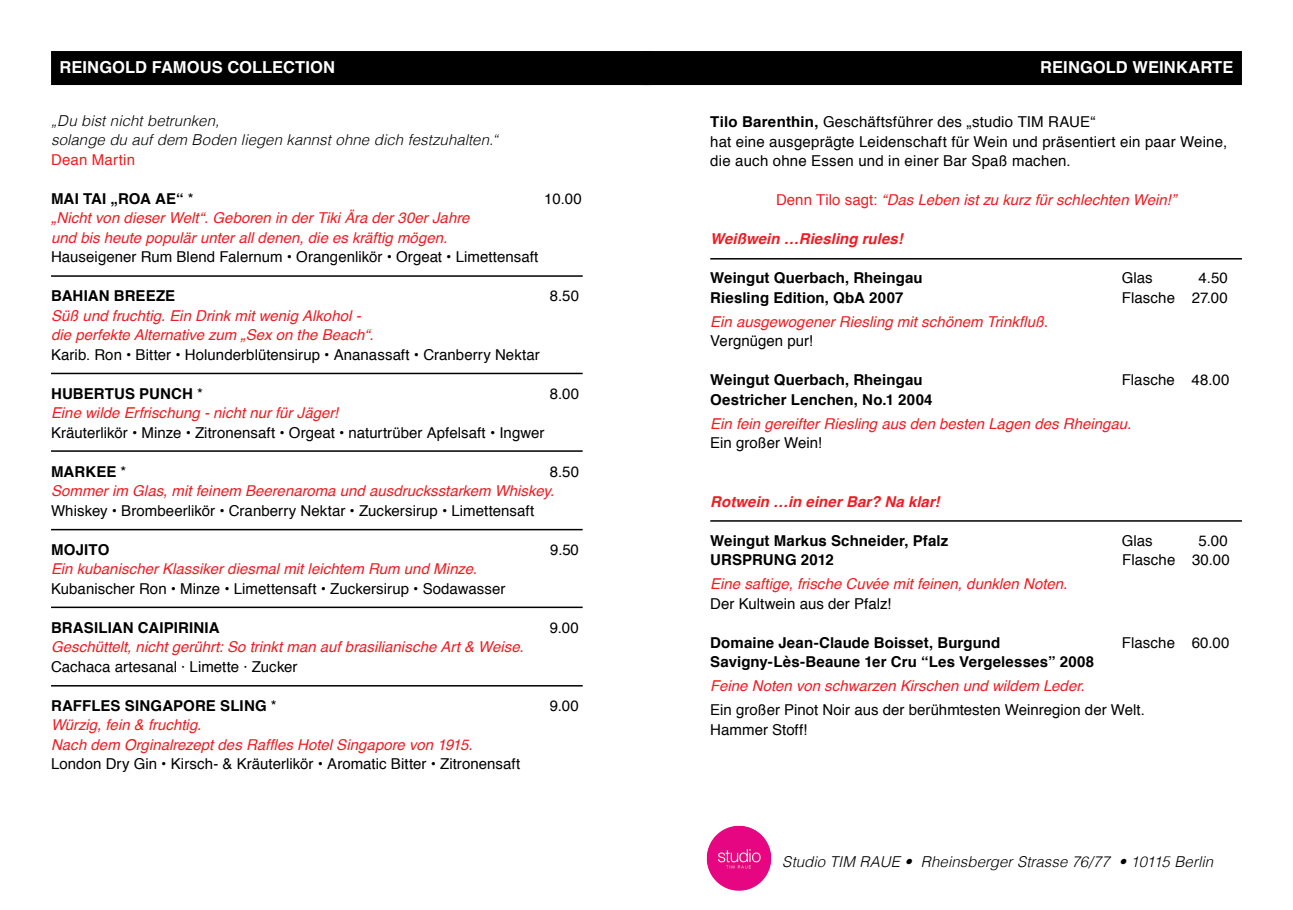
<style>
.page{position:relative;width:1293px;height:910px;background:#fff}
.page>*{position:absolute;margin:0;border:0;box-sizing:border-box;transform-origin:0 0}
.t1{font:700 16.5px "Helvetica";letter-spacing:.005em;color:#fff}
.t2{font:15px/19.5px "Helvetica";letter-spacing:.005em;color:#000}
.t3{font:italic 15px "Helvetica";color:#ee1d23}
.t4{font:700 15px "Helvetica";letter-spacing:.005em;color:#000}
.t5{font:italic 300 15px "Helvetica";letter-spacing:.005em;color:#000}
.t6{font:italic 700 15px "Helvetica";letter-spacing:.005em;color:#ee1d23}
.t7{font:15px "Helvetica";letter-spacing:.015em;color:#ee1d23}
.s1{font-weight:400}
.s2{font-weight:700}
.s3{font-style:normal}
</style>
<div class="page">
<hr style="left:51px;top:275px;width:532px;height:2px;background:#000">
<hr style="left:51px;top:373px;width:532px;height:1px;background:#000">
<hr style="left:51px;top:450px;width:532px;height:2px;background:#000">
<hr style="left:51px;top:529px;width:532px;height:1px;background:#000">
<hr style="left:51px;top:607px;width:532px;height:1px;background:#000">
<hr style="left:51px;top:685px;width:532px;height:1px;background:#000">
<div style="left:51px;top:51px;width:1191px;height:34px;background:#000"></div>
<hr style="left:710px;top:520px;width:532px;height:2px;background:#000">
<hr style="left:710px;top:258px;width:532px;height:2px;background:#000">
<img style="left:706px;top:825px;width:66px;height:65px">
<p class="t1" style="left:60px;top:54px;width:277px">REINGOLD FAMOUS COLLECTION</p>
<p class="t5" style="left:51px;top:109px;width:170px">„Du bist nicht betrunken,</p>
<p class="t5" style="left:51px;top:128px;width:448px">solange du auf dem Boden liegen kannst ohne dich festzuhalten.“</p>
<p class="t7" style="left:51px;top:148px;width:85px">Dean Martin</p>
<p class="t4" style="left:51px;top:186px;width:144px">MAI TAI „ROA AE“ <span class="s1">*</span></p>
<p class="t2" style="left:544px;top:189px;width:39px">10.00</p>
<p class="t3" style="left:51px;top:206px;width:420px">„Nicht von dieser Welt“. Geboren in der Tiki Ära der 30er Jahre</p>
<p class="t3" style="left:51px;top:226px;width:398px">und bis heute populär unter all denen, die es kräftig mögen.</p>
<p class="t2" style="left:51px;top:248px;width:486px">Hauseigener Rum Blend Falernum • Orangenlikör • Orgeat • Limettensaft￼</p>
<p class="t4" style="left:51px;top:284px;width:126px">BAHIAN BREEZE</p>
<p class="t2" style="left:550px;top:287px;width:31px">8.50</p>
<p class="t3" style="left:51px;top:304px;width:311px">Süß und fruchtig. Ein Drink mit wenig Alkohol -</p>
<p class="t3" style="left:51px;top:323px;width:324px">die perfekte Alternative zum „Sex on the Beach“.</p>
<p class="t2" style="left:51px;top:345px;width:487px">Karib. Ron • Bitter • Holunderblütensirup • Ananassaft • Cranberry Nektar￼</p>
<p class="t4" style="left:51px;top:381px;width:153px">HUBERTUS PUNCH <span class="s1">*</span></p>
<p class="t2" style="left:550px;top:384px;width:31px">8.00</p>
<p class="t3" style="left:51px;top:401px;width:288px">Eine wilde Erfrischung - nicht nur für Jäger!</p>
<p class="t2" style="left:51px;top:423px;width:495px">Kräuterlikör • Minze • Zitronensaft • Orgeat • naturtrüber Apfelsaft • Ingwer</p>
<p class="t4" style="left:51px;top:459px;width:77px">MARKEE <span class="s1">*</span></p>
<p class="t2" style="left:550px;top:462px;width:31px">8.50</p>
<p class="t3" style="left:51px;top:479px;width:505px">Sommer im Glas, mit feinem Beerenaroma und ausdrucksstarkem Whiskey.</p>
<p class="t2" style="left:51px;top:501px;width:482px">Whiskey • Brombeerlikör • Cranberry Nektar • Zuckersirup • Limettensaft￼</p>
<p class="t4" style="left:51px;top:537px;width:60px">MOJITO</p>
<p class="t2" style="left:550px;top:540px;width:30px">9.50</p>
<p class="t3" style="left:51px;top:557px;width:427px">Ein kubanischer Klassiker diesmal mit leichtem Rum und Minze.</p>
<p class="t2" style="left:51px;top:579px;width:456px">Kubanischer Ron • Minze • Limettensaft • Zuckersirup • Sodawasser</p>
<p class="t4" style="left:51px;top:615px;width:170px">BRASILIAN CAIPIRINIA</p>
<p class="t2" style="left:550px;top:618px;width:31px">9.00</p>
<p class="t3" style="left:51px;top:635px;width:474px">Geschüttelt, nicht gerührt: So trinkt man auf brasilianische Art &amp; Weise.</p>
<p class="t2" style="left:51px;top:657px;width:245px">Cachaca artesanal · Limette · Zucker￼</p>
<p class="t4" style="left:51px;top:693px;width:227px">RAFFLES SINGAPORE SLING <span class="s1">*</span></p>
<p class="t2" style="left:550px;top:696px;width:31px">9.00</p>
<p class="t3" style="left:51px;top:713px;width:152px">Würzig, fein &amp; fruchtig.</p>
<p class="t3" style="left:51px;top:733px;width:423px">Nach dem Orginalrezept des Raffles Hotel Singapore von 1915.</p>
<p class="t2" style="left:51px;top:755px;width:471px">London Dry Gin • Kirsch- &amp; Kräuterlikör • Aromatic Bitter • Zitronensaft</p>
<p class="t1" style="left:1040px;top:54px;width:195px">REINGOLD WEINKARTE</p>
<p class="t2" style="left:710px;top:113px;width:386px"><span class="s2">Tilo Barenthin,</span> Geschäftsführer des „studio TIM RAUE“</p>
<p class="t2" style="left:710px;top:132px;width:518px">hat eine ausgeprägte Leidenschaft für Wein und präsentiert ein paar Weine, die auch ohne Essen und in einer Bar Spaß machen.</p>
<p class="t3" style="left:776px;top:188px;width:402px"><span class="s3">Denn Tilo sagt:</span> “Das Leben ist zu kurz für schlechten Wein!”</p>
<p class="t6" style="left:710px;top:226px;width:194px">Weißwein …Riesling rules!</p>
<p class="t4" style="left:710px;top:266px;width:214px">Weingut Querbach, Rheingau</p>
<p class="t2" style="left:1121px;top:269px;width:32px">Glas</p>
<p class="t2" style="left:1198px;top:269px;width:31px">4.50</p>
<p class="t4" style="left:710px;top:285px;width:195px">Riesling Edition, QbA 2007</p>
<p class="t2" style="left:1122px;top:288px;width:107px">Flasche 27.00</p>
<p class="t3" style="left:710px;top:310px;width:339px">Ein ausgewogener Riesling mit schönem Trinkfluß.</p>
<p class="t2" style="left:710px;top:332px;width:104px">Vergnügen pur!</p>
<p class="t4" style="left:710px;top:368px;width:214px">Weingut Querbach, Rheingau</p>
<p class="t2" style="left:1121px;top:371px;width:109px">Flasche 48.00</p>
<p class="t4" style="left:710px;top:387px;width:224px">Oestricher Lenchen, No.1 2004</p>
<p class="t3" style="left:710px;top:412px;width:422px">Ein fein gereifter Riesling aus den besten Lagen des Rheingau.</p>
<p class="t2" style="left:710px;top:434px;width:113px">Ein großer Wein!</p>
<p class="t6" style="left:710px;top:489px;width:231px">Rotwein …in einer Bar? Na klar!</p>
<p class="t4" style="left:710px;top:528px;width:239px">Weingut Markus Schneider, Pfalz</p>
<p class="t2" style="left:1121px;top:531px;width:32px">Glas</p>
<p class="t2" style="left:1198px;top:531px;width:31px">5.00</p>
<p class="t4" style="left:710px;top:548px;width:125px">URSPRUNG 2012</p>
<p class="t2" style="left:1122px;top:551px;width:109px">Flasche 30.00</p>
<p class="t3" style="left:710px;top:572px;width:359px">Eine saftige, frische Cuvée mit feinen, dunklen Noten.</p>
<p class="t2" style="left:710px;top:594px;width:183px">Der Kultwein aus der Pfalz!</p>
<p class="t4" style="left:710px;top:630px;width:291px">Domaine Jean-Claude Boisset, Burgund</p>
<p class="t2" style="left:1122px;top:633px;width:109px">Flasche 60.00</p>
<p class="t4" style="left:710px;top:650px;width:385px">Savigny-Lès-Beaune 1er Cru “Les Vergelesses” 2008</p>
<p class="t3" style="left:710px;top:674px;width:376px">Feine Noten von schwarzen Kirschen und wildem Leder.</p>
<p class="t2" style="left:710px;top:701px;width:436px">Ein großer Pinot Noir aus der berühmtesten Weinregion der Welt.</p>
<p class="t2" style="left:710px;top:720px;width:98px">Hammer Stoff!</p>
<p class="t5" style="left:782px;top:850px;width:432px">Studio TIM RAUE • Rheinsberger Strasse 76/77 • 10115 Berlin</p>
</div>
